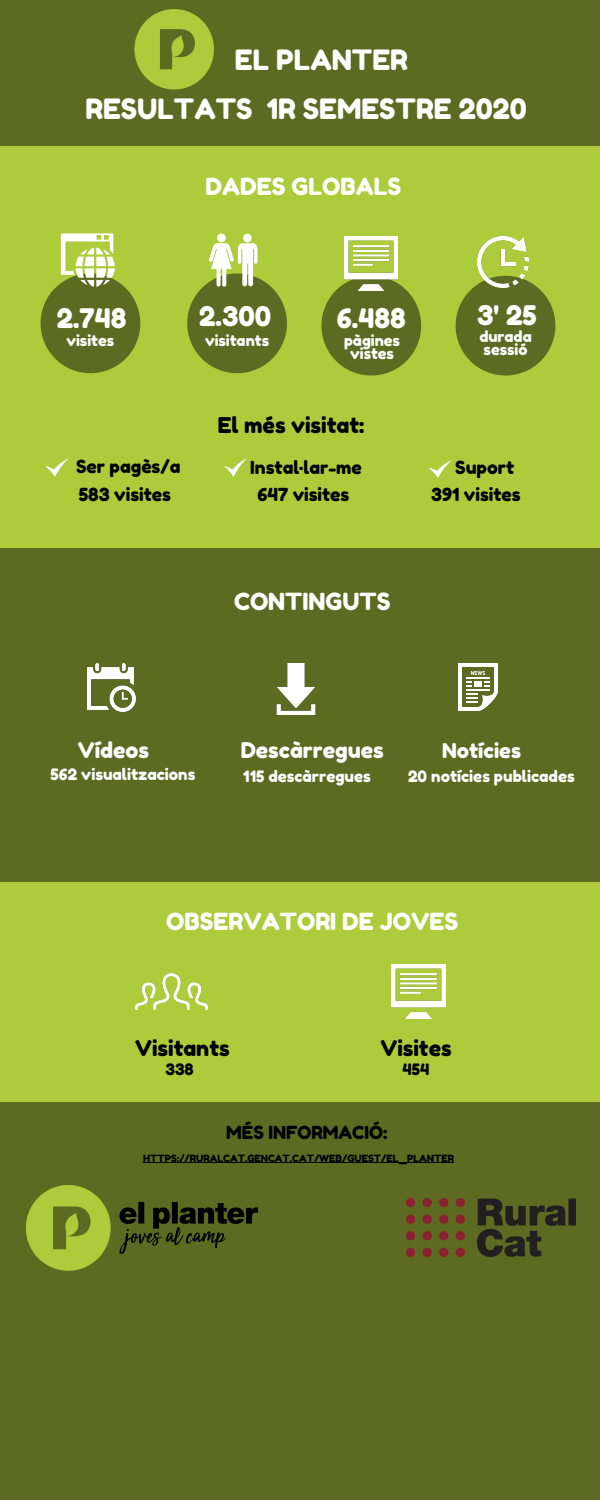
<style>
.page{position:relative;width:600px;height:1500px;background:#5d6b22}
.page>*{position:absolute;margin:0;border:0;box-sizing:border-box;transform-origin:0 0}
.t1{font:28px "Fredoka One";color:#fff}
.t2{font:27px "Fredoka One";color:#fff}
.t3{font:23.6px "Fredoka One";color:#fff}
.t4{font:21.7px "Fredoka One";color:#000}
.t5{font:21.6px "Fredoka One";color:#fff}
.t6{font:21.6px "Fredoka One";color:#000}
.t7{font:20.5px "Fredoka One";color:#fff}
.t8{font:18px/27.8px "Fredoka One";color:#000}
.t9{font:15.7px "Fredoka One";color:#fff}
.t10{font:15.7px "Fredoka One";color:#000}
.t11{font:15.2px/13px "Fredoka One";color:#fff;text-align:center}
.Formula{font:10px "Fredoka One";color:#000}
</style>
<div class="page">
<img style="left:134px;top:10px;width:80px;height:80px">
<div style="left:0;top:146px;width:600px;height:402px;background:#aecb3b"></div>
<svg style="left:41px;top:233px;width:99px;height:140px"></svg>
<img style="left:224px;top:458px;width:23px;height:19px">
<img style="left:429px;top:460px;width:22px;height:18px">
<img style="left:46px;top:458px;width:22px;height:19px">
<svg style="left:187px;top:234px;width:100px;height:139px"></svg>
<svg style="left:321px;top:276px;width:100px;height:100px"></svg>
<svg style="left:456px;top:281px;width:99px;height:95px"></svg>
<img style="left:478px;top:237px;width:50px;height:50px">
<img style="left:344px;top:237px;width:53px;height:53px">
<img style="left:88px;top:664px;width:48px;height:48px">
<img style="left:276px;top:664px;width:40px;height:51px">
<img style="left:458px;top:664px;width:40px;height:47px">
<div style="left:0;top:882px;width:600px;height:219px;background:#aecb3b"></div>
<img style="left:136px;top:973px;width:71px;height:37px">
<img style="left:392px;top:965px;width:53px;height:53px">
<hr style="left:143px;top:1162px;width:311px;height:1px;background:#000">
<img style="left:26px;top:1185px;width:231px;height:85px">
<img style="left:406px;top:1198px;width:169px;height:59px">
<h1 class="t1" style="left:235px;top:43px;width:175px">EL PLANTER</h1>
<h1 class="t1" style="left:85px;top:92px;width:443px">RESULTATS 1R SEMESTRE 2020</h1>
<p class="t2" style="left:57px;top:302px;width:71px">2.748</p>
<p class="t11" style="left:66px;top:333px;width:49px">visites</p>
<h2 class="t3" style="left:206px;top:172px;width:197px">DADES GLOBALS</h2>
<p class="t2" style="left:199px;top:299px;width:74px">2.300</p>
<p class="t11" style="left:205px;top:334px;width:66px">visitants</p>
<p class="t2" style="left:337px;top:302px;width:70px">6.488</p>
<p class="t11" style="left:344px;top:334px;width:57px">pàgines vistes</p>
<p class="t4" style="left:218px;top:412px;width:148px">El més visitat:</p>
<p class="t2" style="left:477px;top:299px;width:61px">3' 25</p>
<p class="t11" style="left:479px;top:330px;width:54px;text-align:left">durada sessió</p>
<p class="t8" style="left:76px;top:452px;width:106px">Ser pagès/a<br>583 visites</p>
<p class="t8" style="left:250px;top:455px;width:113px;line-height:26.3px;text-align:center">Instal·lar-me<br>647 visites</p>
<p class="t8" style="left:455px;top:454px;width:60px">Suport</p>
<p class="t8" style="left:431px;top:480px;width:91px">391 visites</p>
<h3 class="t3" style="left:234px;top:587px;width:158px">CONTINGUTS</h3>
<p class="t5" style="left:78px;top:737px;width:73px">Vídeos</p>
<p class="t9" style="left:51px;top:764px;width:146px">562 visualitzacions</p>
<p class="t5" style="left:241px;top:737px;width:145px">Descàrregues</p>
<p class="t9" style="left:243px;top:767px;width:129px">115 descàrregues</p>
<p class="t7" style="left:442px;top:738px;width:80px">Notícies</p>
<p class="t9" style="left:408px;top:767px;width:168px">20 notícies publicades</p>
<h4 class="t3" style="left:166px;top:907px;width:294px">OBSERVATORI DE JOVES</h4>
<p class="t6" style="left:135px;top:1035px;width:96px">Visitants</p>
<p class="t10" style="left:166px;top:1060px;width:30px">338</p>
<p class="t6" style="left:380px;top:1035px;width:73px">Visites</p>
<p class="t10" style="left:403px;top:1060px;width:28px">454</p>
<h5 class="t8" style="left:226px;top:1118px;width:163px">MÉS INFORMACIÓ:</h5>
<p class="Formula" style="left:143px;top:1152px;width:312px">HTTPS://RURALCAT.GENCAT.CAT/WEB/GUEST/EL_PLANTER</p>
</div>
